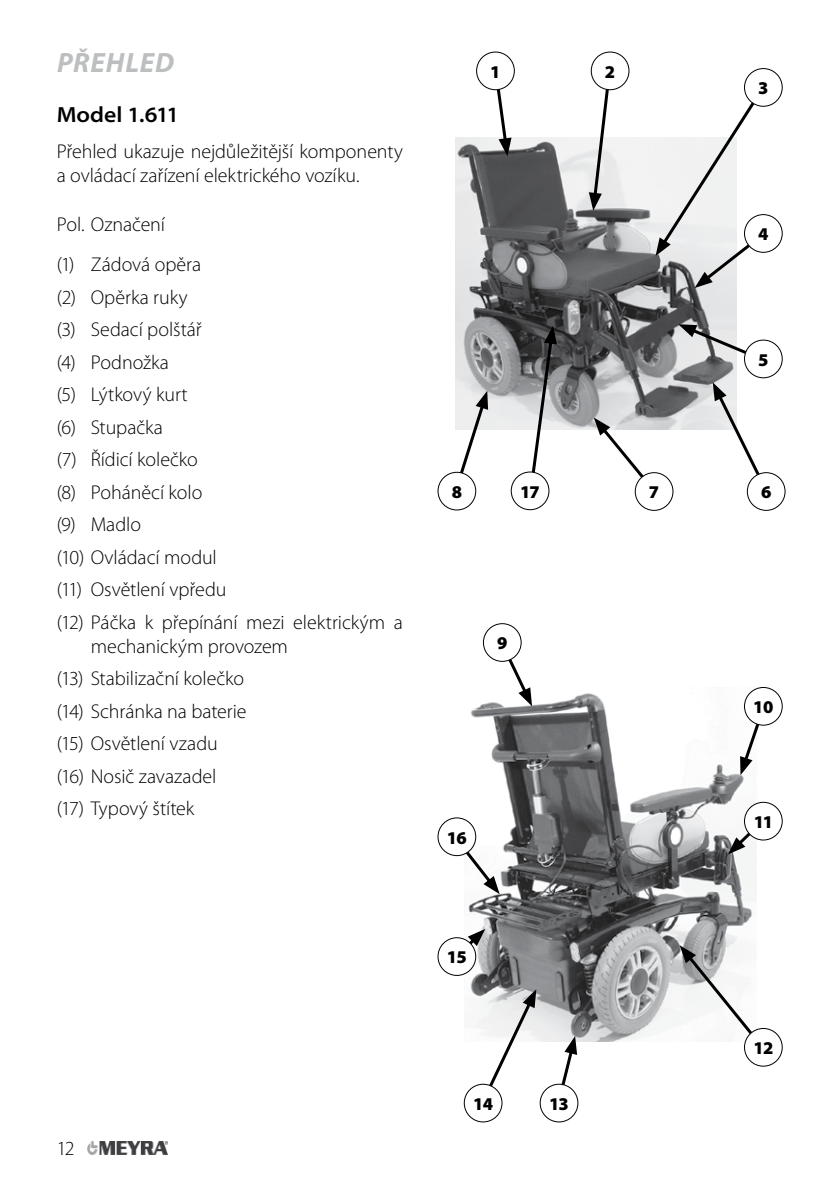
<style>
.page{position:relative;width:840px;height:1191px;background:#fff}
.page>*{position:absolute;margin:0;border:0;box-sizing:border-box;transform-origin:0 0}
.t1{font:italic 700 28px "Myriad Pro";letter-spacing:.03em;color:#bcbec0}
.t2{font:600 semi-expanded 22px "Myriad Pro";letter-spacing:.005em;color:#000}
.t3{font:300 20px/32.6px "Myriad Pro";letter-spacing:-.005em;color:#000}
.t4{font:900 18px "Myriad Pro";letter-spacing:-.04em;color:#000}
</style>
<div class="page">
<img style="left:464px;top:690px;width:291px;height:351px">
<img style="left:455px;top:137px;width:281px;height:293px">
<svg style="left:493px;top:82px;width:18px;height:74px"></svg>
<svg style="left:588px;top:78px;width:23px;height:133px"></svg>
<svg style="left:655px;top:95px;width:116px;height:193px"></svg>
<svg style="left:712px;top:382px;width:47px;height:102px"></svg>
<svg style="left:593px;top:417px;width:54px;height:63px"></svg>
<svg style="left:496px;top:637px;width:35px;height:69px"></svg>
<svg style="left:739px;top:710px;width:25px;height:65px"></svg>
<svg style="left:679px;top:945px;width:79px;height:96px"></svg>
<svg style="left:553px;top:1036px;width:23px;height:60px"></svg>
<svg style="left:475px;top:989px;width:61px;height:123px"></svg>
<svg style="left:445px;top:826px;width:54px;height:68px"></svg>
<div style="left:476px;top:52px;width:38px;height:38px;background:#fff;border-radius:50%"></div>
<div style="left:476px;top:52px;width:38px;height:38px;border:1px solid #000;border-radius:50%"></div>
<div style="left:591px;top:52px;width:37px;height:38px;background:#fff;border-radius:50%"></div>
<div style="left:590px;top:52px;width:39px;height:38px;border:1px solid #000;border-radius:50%"></div>
<div style="left:744px;top:69px;width:37px;height:37px;background:#fff;border-radius:50%"></div>
<div style="left:743px;top:68px;width:39px;height:38px;border:1px solid #000;border-radius:50%"></div>
<div style="left:744px;top:215px;width:37px;height:37px;background:#fff;border-radius:50%"></div>
<div style="left:743px;top:214px;width:39px;height:38px;border:1px solid #000;border-radius:50%"></div>
<div style="left:744px;top:687px;width:37px;height:38px;background:#fff;border-radius:50%"></div>
<div style="left:743px;top:687px;width:39px;height:38px;border:1px solid #000;border-radius:50%"></div>
<div style="left:438px;top:818px;width:37px;height:37px;background:#fff;border-radius:50%"></div>
<div style="left:437px;top:817px;width:38px;height:39px;border:1px solid #000;border-radius:50%"></div>
<div style="left:464px;top:1084px;width:37px;height:38px;background:#fff;border-radius:50%"></div>
<div style="left:464px;top:1084px;width:38px;height:38px;border:1px solid #000;border-radius:50%"></div>
<div style="left:540px;top:1084px;width:37px;height:38px;background:#fff;border-radius:50%"></div>
<div style="left:539px;top:1084px;width:39px;height:38px;border:1px solid #000;border-radius:50%"></div>
<div style="left:747px;top:472px;width:37px;height:38px;background:#fff;border-radius:50%"></div>
<div style="left:746px;top:472px;width:38px;height:38px;border:1px solid #000;border-radius:50%"></div>
<div style="left:483px;top:623px;width:38px;height:38px;background:#fff;border-radius:50%"></div>
<div style="left:483px;top:623px;width:38px;height:38px;border:1px solid #000;border-radius:50%"></div>
<svg style="left:454px;top:391px;width:34px;height:97px"></svg>
<svg style="left:677px;top:324px;width:85px;height:38px"></svg>
<div style="left:744px;top:340px;width:37px;height:38px;background:#fff;border-radius:50%"></div>
<div style="left:743px;top:340px;width:39px;height:38px;border:1px solid #000;border-radius:50%"></div>
<div style="left:438px;top:472px;width:37px;height:38px;background:#fff;border-radius:50%"></div>
<div style="left:437px;top:472px;width:38px;height:38px;border:1px solid #000;border-radius:50%"></div>
<div style="left:635px;top:472px;width:37px;height:38px;background:#fff;border-radius:50%"></div>
<div style="left:634px;top:472px;width:38px;height:38px;border:1px solid #000;border-radius:50%"></div>
<div style="left:744px;top:1028px;width:37px;height:38px;background:#fff;border-radius:50%"></div>
<div style="left:743px;top:1028px;width:39px;height:38px;border:1px solid #000;border-radius:50%"></div>
<svg style="left:727px;top:815px;width:41px;height:39px"></svg>
<div style="left:744px;top:802px;width:37px;height:38px;background:#fff;border-radius:50%"></div>
<div style="left:743px;top:802px;width:39px;height:38px;border:1px solid #000;border-radius:50%"></div>
<svg style="left:444px;top:929px;width:41px;height:39px"></svg>
<div style="left:438px;top:937px;width:37px;height:38px;background:#fff;border-radius:50%"></div>
<div style="left:437px;top:937px;width:38px;height:38px;border:1px solid #000;border-radius:50%"></div>
<svg style="left:527px;top:326px;width:29px;height:164px"></svg>
<div style="left:511px;top:472px;width:37px;height:38px;background:#fff;border-radius:50%"></div>
<div style="left:510px;top:472px;width:39px;height:38px;border:1px solid #000;border-radius:50%"></div>
<img style="left:88px;top:1141px;width:79px;height:13px">
<h1 class="t1" style="left:57px;top:44px;width:119px">PŘEHLED</h1>
<p class="t2" style="left:57px;top:103px;width:124px">Model 1.611</p>
<p class="t3" style="left:57px;top:140px;width:347px;line-height:24px">Přehled ukazuje nejdůležitější komponenty a ovládací zařízení elektrického vozíku.</p>
<p class="t3" style="left:57px;top:204px;width:146px;line-height:40.6px">Pol. Označení<br>(1) Zádová opěra</p>
<p class="t3" style="left:57px;top:281px;width:347px">(2) Opěrka ruky<br>(3) Sedací polštář<br>(4) Podnožka<br>(5) Lýtkový kurt<br>(6) Stupačka<br>(7) Řídicí kolečko<br>(8) Poháněcí kolo<br>(9) Madlo<br>(10) Ovládací modul<br>(11) Osvětlení vpředu<br>(12) Páčka k přepínání mezi elektrickým a</p>
<p class="t3" style="left:57px;top:630px;width:233px;text-indent:34px">mechanickým provozem (13) Stabilizační kolečko<br>(14) Schránka na baterie<br>(15) Osvětlení vzadu<br>(16) Nosič zavazadel<br>(17) Typový štítek</p>
<p class="t4" style="left:490px;top:60px;width:12px">1</p>
<p class="t4" style="left:604px;top:60px;width:12px">2</p>
<p class="t4" style="left:520px;top:479px;width:21px">17</p>
<p class="t4" style="left:451px;top:480px;width:12px">8</p>
<p class="t4" style="left:648px;top:480px;width:12px">7</p>
<p class="t4" style="left:497px;top:631px;width:12px">9</p>
<p class="t4" style="left:446px;top:825px;width:22px">16</p>
<p class="t4" style="left:446px;top:945px;width:21px">15</p>
<p class="t3" style="left:57px;top:1132px;width:19px">12</p>
<p class="t4" style="left:473px;top:1091px;width:21px">14</p>
<p class="t4" style="left:548px;top:1091px;width:21px">13</p>
<p class="t4" style="left:757px;top:76px;width:12px">3</p>
<p class="t4" style="left:757px;top:222px;width:12px">4</p>
<p class="t4" style="left:757px;top:347px;width:12px">5</p>
<p class="t4" style="left:760px;top:480px;width:12px">6</p>
<p class="t4" style="left:752px;top:695px;width:22px">10</p>
<p class="t4" style="left:753px;top:810px;width:21px">11</p>
<p class="t4" style="left:753px;top:1036px;width:21px">12</p>
</div>
